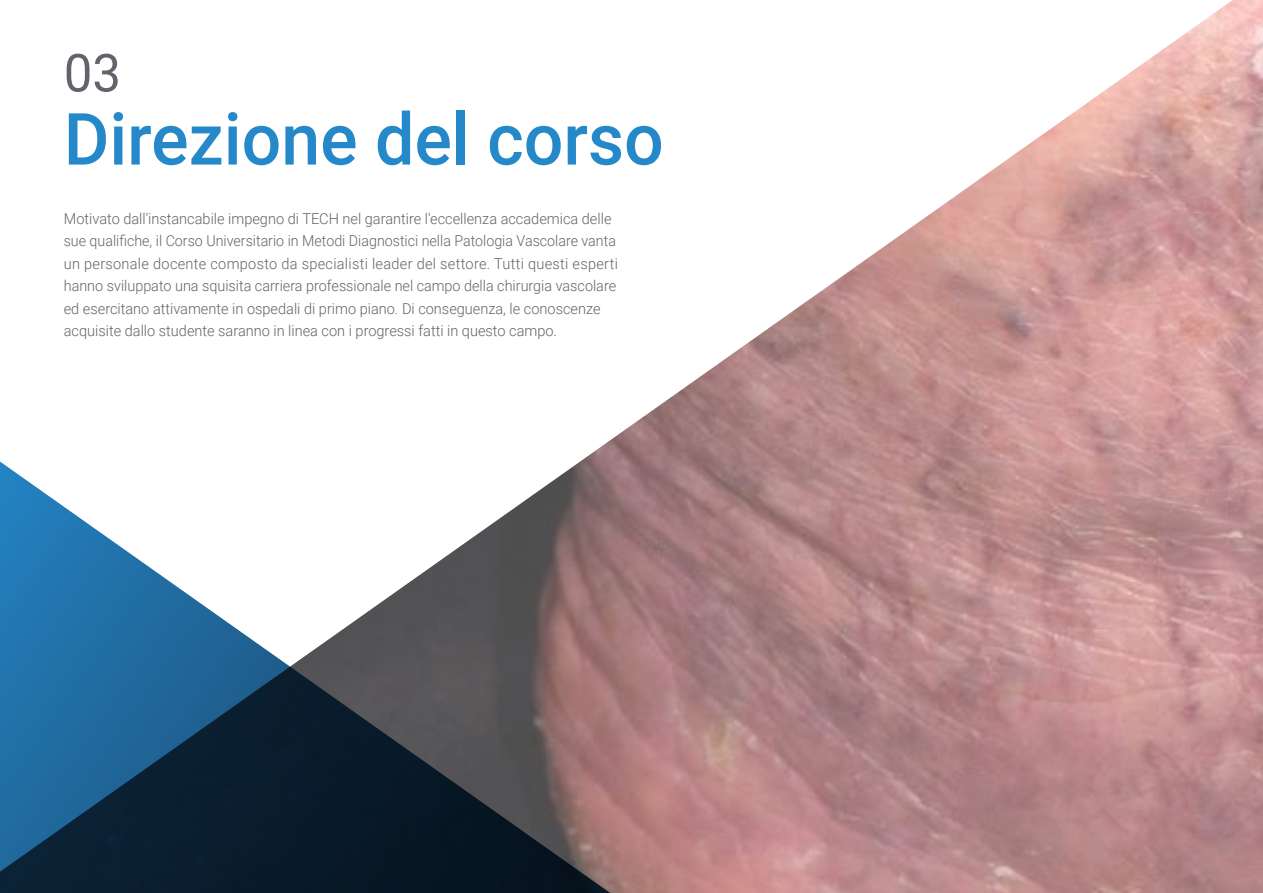
<style>
.page{position:relative;width:1263px;height:893px;background:#fff}
.page>*{position:absolute;margin:0;border:0;box-sizing:border-box;transform-origin:0 0}
.t1{font:500 72px "Roboto";color:#2488c9}
.t2{font:52.5px "Roboto";color:#61646a}
.t3{font:300 15px/22.5px "Roboto";color:#61646a}
</style>
<div class="page">
<img style="left:602px;top:0;width:661px;height:893px">
<svg style="left:0;top:446px;width:640px;height:447px"></svg>
<h2 class="t2" style="left:64px;top:36px;width:59px">03</h2>
<h1 class="t1" style="left:64px;top:89px;width:601px">Direzione del corso</h1>
<p class="t3" style="left:64px;top:207px;width:556px">Motivato dall'instancabile impegno di TECH nel garantire l'eccellenza accademica delle sue qualifiche, il Corso Universitario in Metodi Diagnostici nella Patologia Vascolare vanta un personale docente composto da specialisti leader del settore. Tutti questi esperti hanno sviluppato una squisita carriera professionale nel campo della chirurgia vascolare ed esercitano attivamente in ospedali di primo piano. Di conseguenza, le conoscenze acquisite dallo studente saranno in linea con i progressi fatti in questo campo.</p>
</div>
